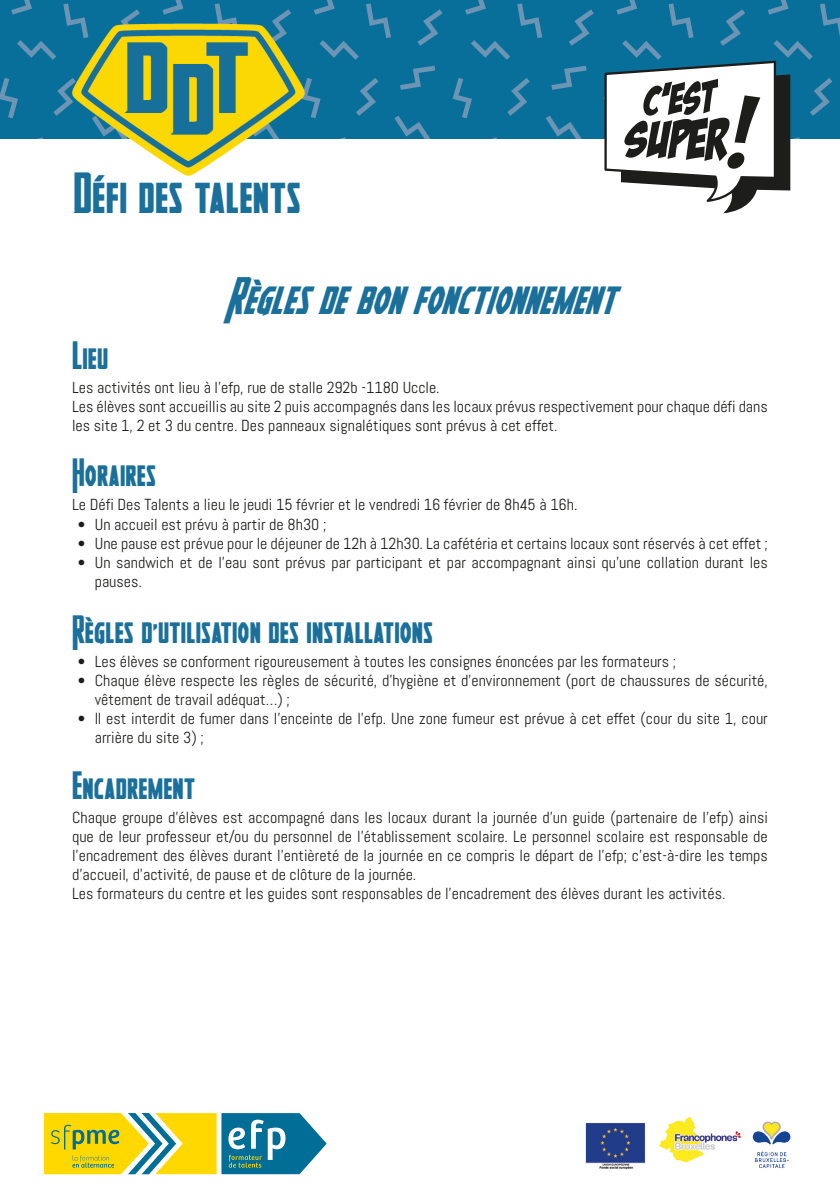
<style>
.page{position:relative;width:840px;height:1191px;background:#fff}
.page>*{position:absolute;margin:0;border:0;box-sizing:border-box;transform-origin:0 0}
.t1{font:700 44px "Heroes Assemble";color:#1a709b}
.t2{font:italic 700 40px "Heroes Assemble";color:#1a709b}
.t3{font:700 30px "Heroes Assemble";color:#1a709b}
.t4{font:16px/19.2px "Abel";color:#1d1d1b}
</style>
<div class="page">
<svg style="left:0;top:0;width:839px;height:139px;background:#0f729b"></svg>
<img style="left:72px;top:13px;width:232px;height:163px">
<svg style="left:604px;top:61px;width:185px;height:152px"></svg>
<svg style="left:44px;top:1113px;width:282px;height:61px;background:#a2b862"></svg>
<img style="left:585px;top:1117px;width:206px;height:53px">
<p class="t1" style="left:73px;top:168px;width:229px">Défi des talents</p>
<p class="t2" style="left:225px;top:272px;width:390px">Règles de bon fonctionnement</p>
<p class="t3" style="left:72px;top:338px;width:38px">Lieu</p>
<p class="t4" style="left:72px;top:378px;width:369px">Les activités ont lieu à l’efp, rue de stalle 292b -1180 Uccle.</p>
<p class="t4" style="left:72px;top:397px;width:697px">Les élèves sont accueillis au site 2 puis accompagnés dans les locaux prévus respectivement pour chaque défi dans les site 1, 2 et 3 du centre. Des panneaux signalétiques sont prévus à cet effet.</p>
<p class="t3" style="left:72px;top:455px;width:85px">Horaires</p>
<p class="t4" style="left:72px;top:495px;width:506px">Le Défi Des Talents a lieu le jeudi 15 février et le vendredi 16 février de 8h45 à 16h.</p>
<p class="t4" style="left:78px;top:514px;width:250px">• Un accueil est prévu à partir de 8h30 ;</p>
<p class="t4" style="left:78px;top:534px;width:691px">• Une pause est prévue pour le déjeuner de 12h à 12h30. La cafétéria et certains locaux sont réservés à cet effet ;</p>
<p class="t4" style="left:95px;top:553px;width:674px;text-indent:-17px">• Un sandwich et de l’eau sont prévus par participant et par accompagnant ainsi qu’une collation durant les pauses.</p>
<p class="t3" style="left:72px;top:611px;width:362px">Règles d’utilisation des installations</p>
<p class="t4" style="left:78px;top:651px;width:599px">• Les élèves se conforment rigoureusement à toutes les consignes énoncées par les formateurs ;</p>
<p class="t4" style="left:95px;top:670px;width:674px;text-indent:-17px">• Chaque élève respecte les règles de sécurité, d’hygiène et d’environnement (port de chaussures de sécurité, vêtement de travail adéquat…) ;</p>
<p class="t4" style="left:95px;top:709px;width:674px;text-indent:-17px">• Il est interdit de fumer dans l’enceinte de l’efp. Une zone fumeur est prévue à cet effet (cour du site 1, cour arrière du site 3) ;</p>
<p class="t3" style="left:72px;top:767px;width:125px">Encadrement</p>
<p class="t4" style="left:72px;top:807px;width:697px;text-align:justify">Chaque groupe d’élèves est accompagné dans les locaux durant la journée d’un guide (partenaire de l’efp) ainsi que de leur professeur et/ou du personnel de l’établissement scolaire. Le personnel scolaire est responsable de l’encadrement des élèves durant l’entièreté de la journée en ce compris le départ de l’efp; c’est-à-dire les temps d’accueil, d’activité, de pause et de clôture de la journée.</p>
<p class="t4" style="left:72px;top:884px;width:654px">Les formateurs du centre et les guides sont responsables de l’encadrement des élèves durant les activités.</p>
</div>
